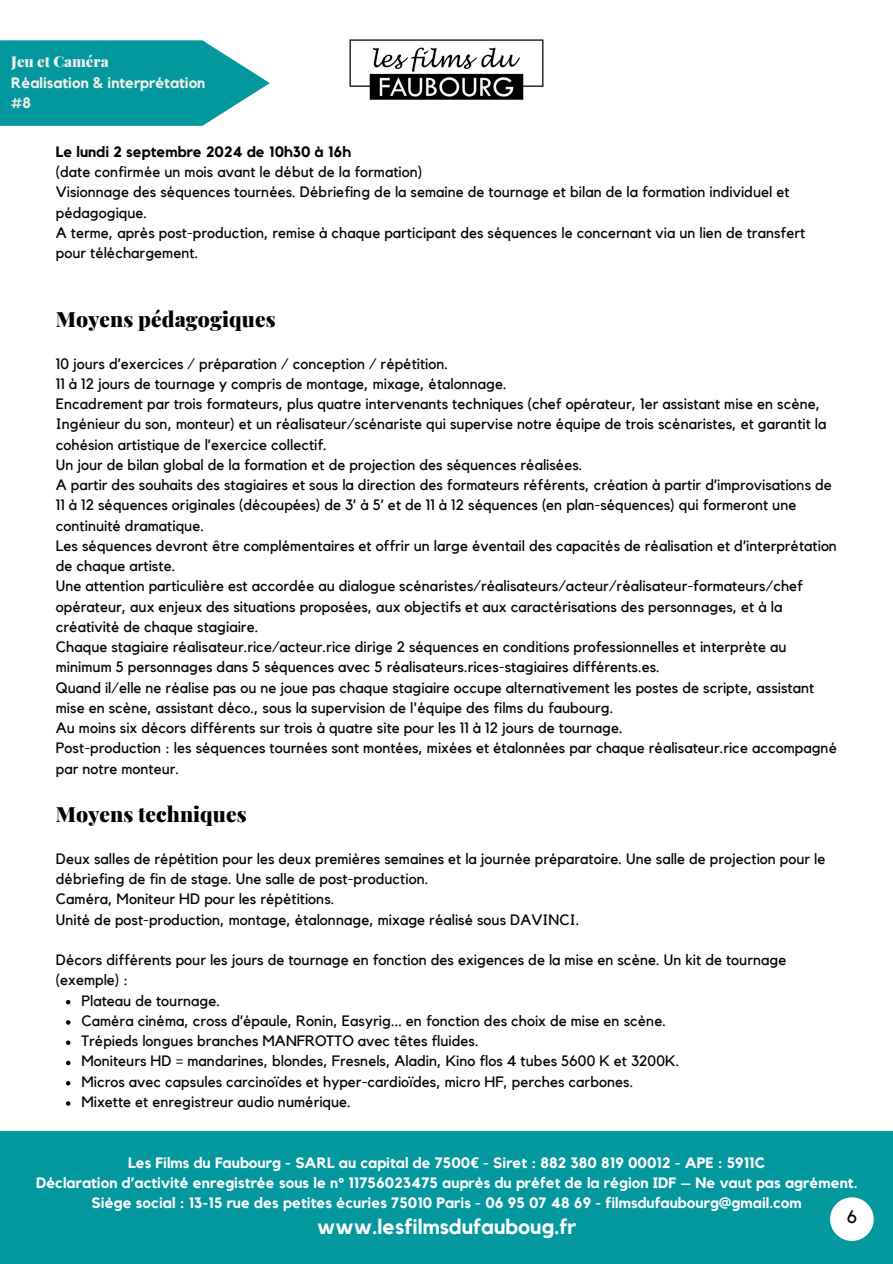
<style>
.page{position:relative;width:893px;height:1264px;background:#fff}
.page>*{position:absolute;margin:0;border:0;box-sizing:border-box;transform-origin:0 0}
.t1{font:900 21px "Playfair Display";letter-spacing:.005em;color:#030303}
.t2{font:700 21px "Kollektif";letter-spacing:.005em;color:#fff}
.t3{font:18px "Kollektif";color:#000}
.t4{font:15px/20.2px "Kollektif";letter-spacing:.005em;color:#030303}
.t5{font:700 15px/20.2px "Kollektif";letter-spacing:.005em;color:#fff;text-align:center}
.t6{font:700 15px "Kollektif";letter-spacing:.005em;color:#030303}
.t7{font:700 15px/20.2px "Kollektif";color:#f2f1ec}
.t8{font:900 15px "Playfair Display";color:#f2f1ec}
.s1{font-family:"Noto Sans"}
</style>
<div class="page">
<div style="left:0;top:1131px;width:892px;height:132px;background:#03989e"></div>
<svg style="left:66px;top:1000px;width:4px;height:4px"></svg>
<svg style="left:66px;top:1020px;width:4px;height:4px"></svg>
<svg style="left:66px;top:1040px;width:4px;height:4px"></svg>
<svg style="left:66px;top:1060px;width:4px;height:5px"></svg>
<svg style="left:66px;top:1081px;width:4px;height:4px"></svg>
<svg style="left:66px;top:1101px;width:4px;height:4px"></svg>
<svg style="left:0;top:40px;width:270px;height:86px;background:#21a4a9"></svg>
<img style="left:349px;top:39px;width:195px;height:61px">
<div style="left:830px;top:1197px;width:43px;height:43px;background:#fff;border-radius:50%"></div>
<p class="t8" style="left:11px;top:51px;width:99px">Jeu et Caméra</p>
<p class="t7" style="left:11px;top:73px;width:196px">Réalisation &amp; interprétation #8</p>
<p class="t6" style="left:56px;top:145px;width:296px">Le lundi 2 septembre 2024 de 10h30 à 16h</p>
<p class="t4" style="left:56px;top:162px;width:750px">(date confirmée un mois avant le début de la formation)<br>Visionnage des séquences tournées. Débriefing de la semaine de tournage et bilan de la formation individuel et pédagogique.<br>A terme, après post-production, remise à chaque participant des séquences le concernant via un lien de transfert pour téléchargement.</p>
<h1 class="t1" style="left:56px;top:304px;width:221px">Moyens pédagogiques</h1>
<p class="t4" style="left:56px;top:354px;width:782px">10 jours d’exercices / pré paration / conception / ré pétition.<br>11 à 12 jours de tournage y compris de montage, mixage, étalonnage.<br>Encadrement par trois formateurs, plus quatre intervenants techniques (chef opé rateur, 1er assistant mise en scène, Ingénieur du son, monteur) et un réalisateur/scénariste qui supervise notre équipe de trois scénaristes, et garantit la cohésion artistique de l’exercice collectif.<br>Un jour de bilan global de la formation et de projection des séquences réalisées.<br>A partir des souhaits des stagiaires et sous la direction des formateurs réfé rents, création à partir d’improvisations de 11 à 12 séquences originales (découpées) de 3’ à 5’ et de 11 à 12 séquences (en plan-séquences) qui formeront une continuité dramatique.<br>Les séquences devront être complémentaires et offrir un large éventail des capacités de réalisation et d’interprétation de chaque artiste.<br>Une attention particuliè re est accordée au dialogue scénaristes/réalisateurs/acteur/réalisateur-formateurs/chef opérateur, aux enjeux des situations proposées, aux objectifs et aux caracté risations des personnages, et à la créativité de chaque stagiaire.<br>Chaque stagiaire réalisateur.rice/acteur.rice dirige 2 séquences en conditions professionnelles et interprète au minimum 5 personnages dans 5 séquences avec 5 réalisateurs.rices-stagiaires diffé rents.es.<br>Quand il/elle ne réalise pas ou ne joue pas chaque stagiaire occupe alternativement les postes de scripte, assistant mise en scène, assistant déco., sous la supervision de l'équipe des films du faubourg.<br>Au moins six décors diffé rents sur trois à quatre site pour les 11 à 12 jours de tournage.<br>Post-production : les séquences tournées sont montées, mixées et étalonnées par chaque réalisateur.rice accompagné par notre monteur.</p>
<h1 class="t1" style="left:56px;top:799px;width:192px">Moyens techniques</h1>
<p class="t4" style="left:56px;top:849px;width:771px">Deux salles de répétition pour les deux premiè res semaines et la journée préparatoire. Une salle de projection pour le débriefing de fin de stage. Une salle de post-production.<br>Camé ra, Moniteur HD pour les répétitions.<br>Unité de post-production, montage, étalonnage, mixage réalisé sous DAVINCI.</p>
<p class="t4" style="left:56px;top:950px;width:732px">Décors différents pour les jours de tournage en fonction des exigences de la mise en scène. Un kit de tournage</p>
<p class="t4" style="left:56px;top:970px;width:74px">(exemple) :</p>
<p class="t4" style="left:81px;top:990px;width:140px">Plateau de tournage.</p>
<p class="t4" style="left:81px;top:1011px;width:586px">Caméra cinéma, cross d’épaule, Ronin, Easyrig... en fonction des choix de mise en scène.</p>
<p class="t4" style="left:81px;top:1031px;width:399px">Tré pieds longues branches MANFROTTO avec têtes fluides.</p>
<p class="t4" style="left:81px;top:1051px;width:599px">Moniteurs HD = mandarines, blondes, Fresnels, Aladin, Kino flos 4 tubes 5600 K et 3200K.</p>
<p class="t4" style="left:81px;top:1071px;width:553px">Micros avec capsules carcinoïdes et hyper-cardioïdes, micro HF, perches carbones.</p>
<p class="t4" style="left:81px;top:1092px;width:271px">Mixette et enregistreur audio numérique.</p>
<p class="t5" style="left:36px;top:1152px;width:822px">Les Films du Faubourg - SARL au capital de 7500<span class="s1">€</span> - Siret : 882 380 819 00012 - APE : 5911C<br>Déclaration d’activité enregistrée sous le n° 11756023475 auprès du préfet de la région IDF – Ne vaut pas agrément.<br>Siège social : 13-15 rue des petites écuries 75010 Paris - 06 95 07 48 69 - filmsdufaubourg@gmail.com</p>
<h1 class="t2" style="left:317px;top:1216px;width:261px">www.lesfilmsdufauboug.fr</h1>
<p class="t3" style="left:846px;top:1208px;width:12px">6</p>
</div>
